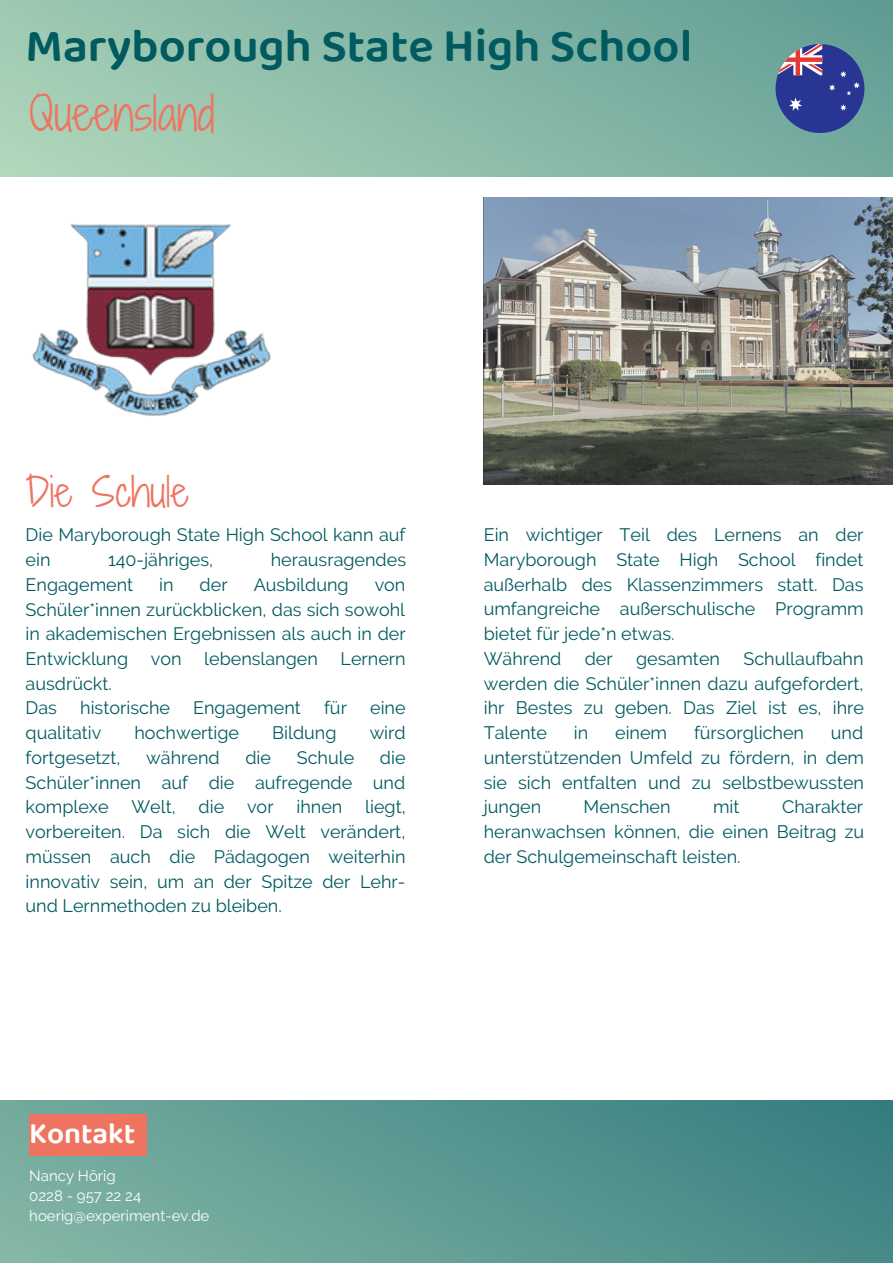
<style>
.page{position:relative;width:893px;height:1264px;background:#fff}
.page>*{position:absolute;margin:0;border:0;box-sizing:border-box;transform-origin:0 0}
.t1{font:600 47.55px "Baloo Tamma 2";color:#005a5f}
.t2{font:45px "Shadows Into Light Two";color:#ee7461}
.t3{font:39px "Shadows Into Light Two";color:#ee7461}
.t4{font:600 30px "Baloo Tamma 2";color:#fff}
.t5{font:18px/24.8px "Raleway";color:#005a5f;text-align:justify}
.t6{font:15px/20.2px "Raleway";color:#fff}
</style>
<div class="page">
<div style="left:0;top:0;width:892px;height:177px;background:linear-gradient(to right,#a8d1b7,#69a298)"></div>
<div style="left:0;top:1099px;width:892px;height:163px;background:linear-gradient(to right,#7fb1a2,#3c8284)"></div>
<div style="left:29px;top:1113px;width:118px;height:42px;background:#ee7461"></div>
<svg style="left:775px;top:44px;width:89px;height:89px"></svg>
<img style="left:32px;top:224px;width:239px;height:192px">
<img style="left:483px;top:197px;width:409px;height:288px">
<h1 class="t1" style="left:26px;top:16px;width:668px">Maryborough State High School</h1>
<h2 class="t2" style="left:29px;top:81px;width:187px">Queensland</h2>
<h3 class="t3" style="left:26px;top:463px;width:165px">Die Schule</h3>
<p class="t5" style="left:26px;top:522px;width:381px">Die Maryborough State High School kann auf ein</p>
<p class="t5" style="left:108px;top:547px;width:107px">140-jähriges,</p>
<p class="t5" style="left:271px;top:547px;width:137px">herausragendes</p>
<p class="t5" style="left:26px;top:572px;width:109px">Engagement</p>
<p class="t5" style="left:159px;top:572px;width:16px">in</p>
<p class="t5" style="left:200px;top:572px;width:30px">der</p>
<p class="t5" style="left:254px;top:572px;width:96px">Ausbildung</p>
<p class="t5" style="left:26px;top:572px;width:381px;text-indent:349px">von Schüler*innen zurückblicken, das sich sowohl in akademischen Ergebnissen als auch in der Entwicklung</p>
<p class="t5" style="left:151px;top:646px;width:32px">von</p>
<p class="t5" style="left:204px;top:646px;width:115px">lebenslangen</p>
<p class="t5" style="left:340px;top:646px;width:67px">Lernern</p>
<p class="t5" style="left:26px;top:671px;width:88px">ausdrückt.<br>Das</p>
<p class="t5" style="left:80px;top:695px;width:91px">historische</p>
<p class="t5" style="left:193px;top:695px;width:109px">Engagement</p>
<p class="t5" style="left:324px;top:695px;width:24px">für</p>
<p class="t5" style="left:370px;top:695px;width:37px">eine</p>
<p class="t5" style="left:26px;top:720px;width:77px">qualitativ</p>
<p class="t5" style="left:134px;top:720px;width:106px">hochwertige</p>
<p class="t5" style="left:272px;top:720px;width:66px">Bildung</p>
<p class="t5" style="left:369px;top:720px;width:38px">wird</p>
<p class="t5" style="left:26px;top:745px;width:96px">fortgesetzt,</p>
<p class="t5" style="left:146px;top:745px;width:75px">während</p>
<p class="t5" style="left:245px;top:745px;width:27px">die</p>
<p class="t5" style="left:297px;top:745px;width:59px">Schule</p>
<p class="t5" style="left:26px;top:745px;width:381px;text-indent:354px">die Schüler*innen auf die aufregende und komplexe</p>
<p class="t5" style="left:26px;top:794px;width:381px;text-indent:339px">liegt, vorbereiten. Da sich die Welt verändert, müssen auch die Pädagogen weiterhin innovativ sein, um an der Spitze der Lehr&shy;und Lernmethoden zu bleiben.</p>
<p class="t5" style="left:131px;top:794px;width:46px">Welt,</p>
<p class="t5" style="left:198px;top:794px;width:27px">die</p>
<p class="t5" style="left:247px;top:794px;width:28px">vor</p>
<p class="t5" style="left:296px;top:794px;width:47px">ihnen</p>
<p class="t5" style="left:483px;top:522px;width:381px;text-align:left">Ein wichtiger Teil des Lernens an der<br>Maryborough State High School findet außerhalb des Klassenzimmers statt. Das umfangreiche außerschulische Programm bietet für jede*n etwas.<br>Während</p>
<p class="t5" style="left:483px;top:646px;width:382px;text-indent:259px">Schullaufbahn werden die Schüler*innen dazu aufgefordert, ihr Bestes zu geben. Das Ziel ist es, ihre Talente</p>
<p class="t5" style="left:584px;top:646px;width:30px">der</p>
<p class="t5" style="left:636px;top:646px;width:85px">gesamten</p>
<p class="t5" style="left:574px;top:720px;width:16px">in</p>
<p class="t5" style="left:615px;top:720px;width:54px">einem</p>
<p class="t5" style="left:694px;top:720px;width:112px">fürsorglichen</p>
<p class="t5" style="left:483px;top:720px;width:382px;text-indent:347px">und unterstützenden Umfeld zu fördern, in dem sie sich entfalten und zu selbstbewussten jungen</p>
<p class="t5" style="left:483px;top:794px;width:382px;text-indent:298px">Charakter heranwachsen können, die einen Beitrag zu der Schulgemeinschaft leisten.</p>
<p class="t5" style="left:583px;top:794px;width:88px">Menschen</p>
<p class="t5" style="left:713px;top:794px;width:28px">mit</p>
<h3 class="t4" style="left:29px;top:1114px;width:108px">Kontakt</h3>
<p class="t6" style="left:29px;top:1165px;width:182px">Nancy Hörig<br>0228 - 957 22 24 hoerig@experiment-ev.de</p>
</div>
